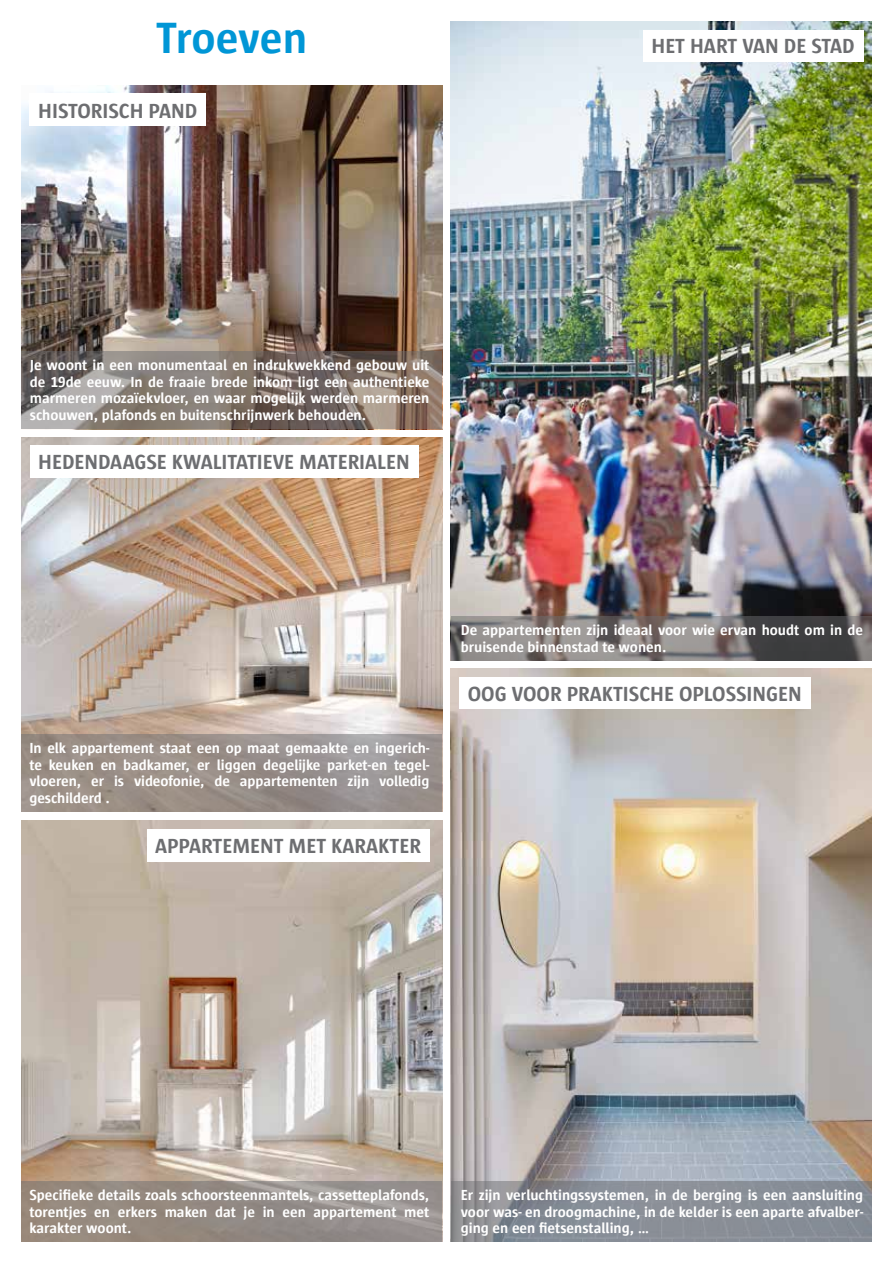
<style>
.page{position:relative;width:893px;height:1263px;background:#fff}
.page>*{position:absolute;margin:0;border:0;box-sizing:border-box;transform-origin:0 0}
.t1{font:700 45px "Sun LT";letter-spacing:-.005em;color:#0096d6}
.t2{font:700 21px "Sun LT";color:#6d6e71}
.t3{font:700 15px/16.5px "Sun LT";color:#fff;text-align:justify}
</style>
<div class="page">
<img style="left:451px;top:21px;width:421px;height:595px">
<img style="left:21px;top:85px;width:421px;height:266px">
<img style="left:21px;top:438px;width:421px;height:296px">
<img style="left:21px;top:820px;width:421px;height:361px">
<img style="left:451px;top:669px;width:421px;height:512px">
<div style="left:643px;top:30px;width:220px;height:32px;background:#fff"></div>
<div style="left:30px;top:445px;width:388px;height:33px;background:#fff"></div>
<svg style="left:451px;top:616px;width:421px;height:44px;background:#767171"></svg>
<div style="left:30px;top:93px;width:176px;height:33px;background:#fff"></div>
<svg style="left:21px;top:351px;width:421px;height:78px;background:#827770"></svg>
<svg style="left:21px;top:734px;width:421px;height:78px;background:#99908b"></svg>
<svg style="left:21px;top:1181px;width:421px;height:61px;background:#968c86"></svg>
<div style="left:147px;top:829px;width:282px;height:33px;background:#fff"></div>
<svg style="left:451px;top:1181px;width:421px;height:61px;background:#888d95"></svg>
<div style="left:459px;top:677px;width:351px;height:32px;background:#fff"></div>
<h1 class="t1" style="left:156px;top:14px;width:153px">Troeven</h1>
<h2 class="t2" style="left:38px;top:99px;width:161px">HISTORISCH PAND</h2>
<h2 class="t2" style="left:651px;top:35px;width:205px">HET HART VAN DE STAD</h2>
<p class="t3" style="left:30px;top:357px;width:401px">Je woont in een monumentaal en indrukwekkend gebouw uit de 19de eeuw. In de fraaie brede inkom ligt een authentieke marmeren mozaïekvloer, en waar mogelijk werden marmeren schouwen, plafonds en buitenschrijnwerk behouden.</p>
<h2 class="t2" style="left:38px;top:451px;width:373px">HEDENDAAGSE KWALITATIEVE MATERIALEN</h2>
<p class="t3" style="left:29px;top:740px;width:402px">In elk appartement staat een op maat gemaakte en ingerich&shy;te keuken en badkamer, er liggen degelijke parket-en tegel&shy;vloeren, er is videofonie, de appartementen zijn volledig geschilderd .</p>
<h2 class="t2" style="left:155px;top:835px;width:267px">APPARTEMENT MET KARAKTER</h2>
<p class="t3" style="left:461px;top:622px;width:404px">De appartementen zijn ideaal voor wie ervan houdt om in de bruisende binnenstad te wonen.</p>
<h2 class="t2" style="left:468px;top:682px;width:336px">OOG VOOR PRAKTISCHE OPLOSSINGEN</h2>
<p class="t3" style="left:29px;top:1187px;width:402px">Specifieke details zoals schoorsteenmantels, cassetteplafonds, torentjes en erkers maken dat je in een appartement met karakter woont.</p>
<p class="t3" style="left:461px;top:1187px;width:404px">Er zijn verluchtingssystemen, in de berging is een aansluiting voor was- en droogmachine, in de kelder is een aparte afvalber&shy;ging en een fietsenstalling, …</p>
</div>
